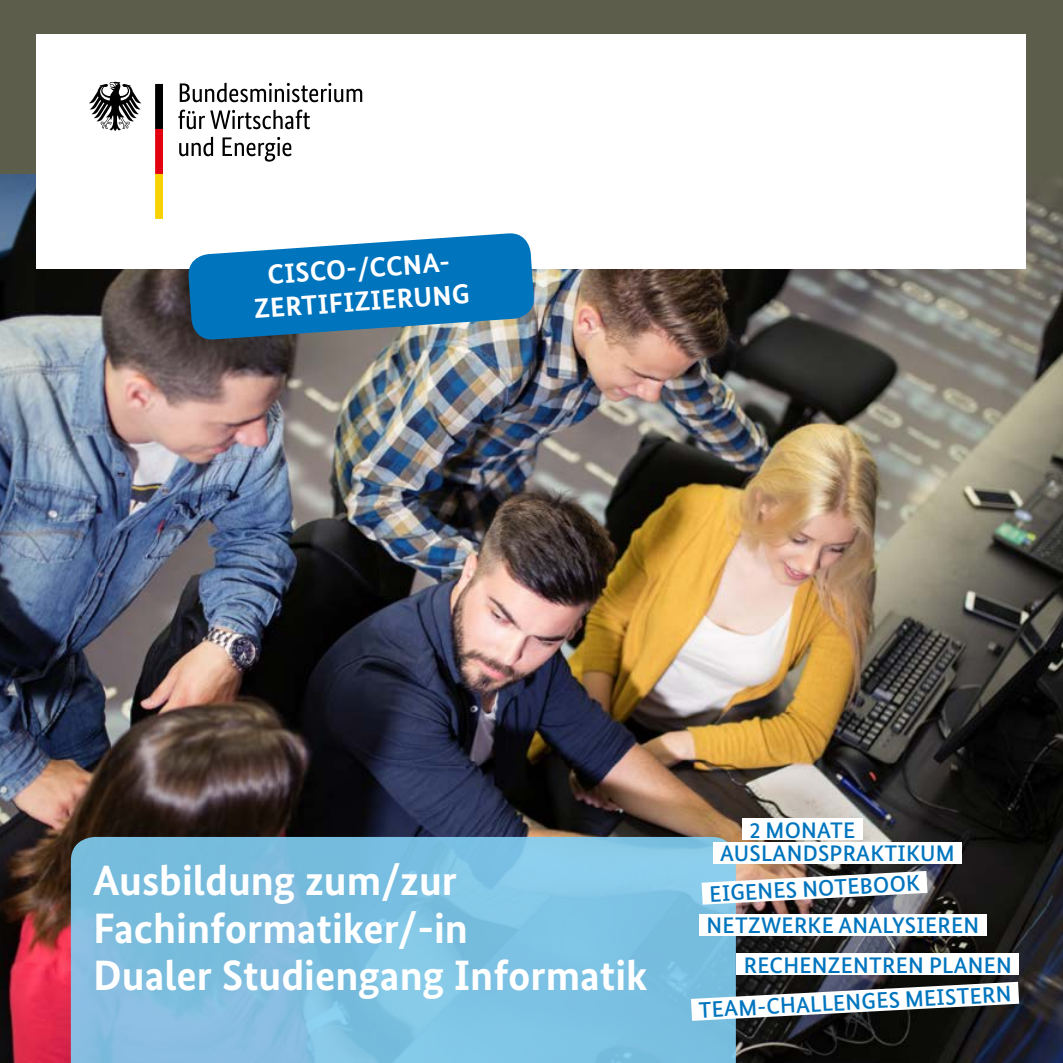
<style>
.page{position:relative;width:1063px;height:1063px;background:#5d5d4b}
.page>*{position:absolute;margin:0;border:0;box-sizing:border-box;transform-origin:0 0}
.t1{font:700 42.5px/47.5px "Bundes Sans";color:#fff}
.t2{font:700 27.5px/33px "Bundes Sans";color:#fff;text-align:center}
.t3{font:500 22.5px/23.2px "Bundes Sans";letter-spacing:.01em;color:#0075be}
</style>
<div class="page">
<img style="left:0;top:174px;width:1063px;height:889px">
<svg style="left:71px;top:837px;width:665px;height:226px;background:#7ec0e1"></svg>
<div style="left:37px;top:34px;width:989px;height:234px;background:#fff"></div>
<svg style="left:178px;top:83px;width:184px;height:79px"></svg>
<svg style="left:89px;top:82px;width:52px;height:49px"></svg>
<svg style="left:155px;top:84px;width:8px;height:135px"></svg>
<svg style="left:187px;top:233px;width:348px;height:108px;background:#2c86be"></svg>
<div style="left:742px;top:818px;width:121px;height:22px;background:#fff"></div>
<div style="left:713px;top:842px;width:249px;height:22px;background:#fff"></div>
<img style="left:702px;top:871px;width:226px;height:34px">
<div style="left:699px;top:914px;width:288px;height:22px;background:#fff"></div>
<div style="left:736px;top:953px;width:283px;height:22px;background:#fff"></div>
<svg style="left:691px;top:982px;width:328px;height:39px;background:#a0a4a7"></svg>
<p class="t2" style="left:251px;top:259px;width:217px;rotate:-4deg">CISCO-/CCNA-<br>ZERTIFIZIERUNG</p>
<h1 class="t1" style="left:93px;top:857px;width:376px">Ausbildung zum/zur<br>Fachinformatiker/-in</h1>
<h1 class="t1" style="left:93px;top:952px;width:556px">Dualer Studiengang Informatik</h1>
<p class="t3" style="left:720px;top:818px;width:236px;text-indent:29px">2 MONATE<br>AUSLANDSPRAKTIKUM</p>
<p class="t3" style="left:709px;top:882px;width:212px;rotate:-3deg">EIGENES NOTEBOOK</p>
<p class="t3" style="left:744px;top:906px;width:270px;line-height:39.2px;text-indent:-37px">NETZWERKE ANALYSIEREN<br>RECHENZENTREN PLANEN</p>
<p class="t3" style="left:698px;top:998px;width:315px;rotate:-3deg">TEAM-CHALLENGES MEISTERN</p>
</div>
